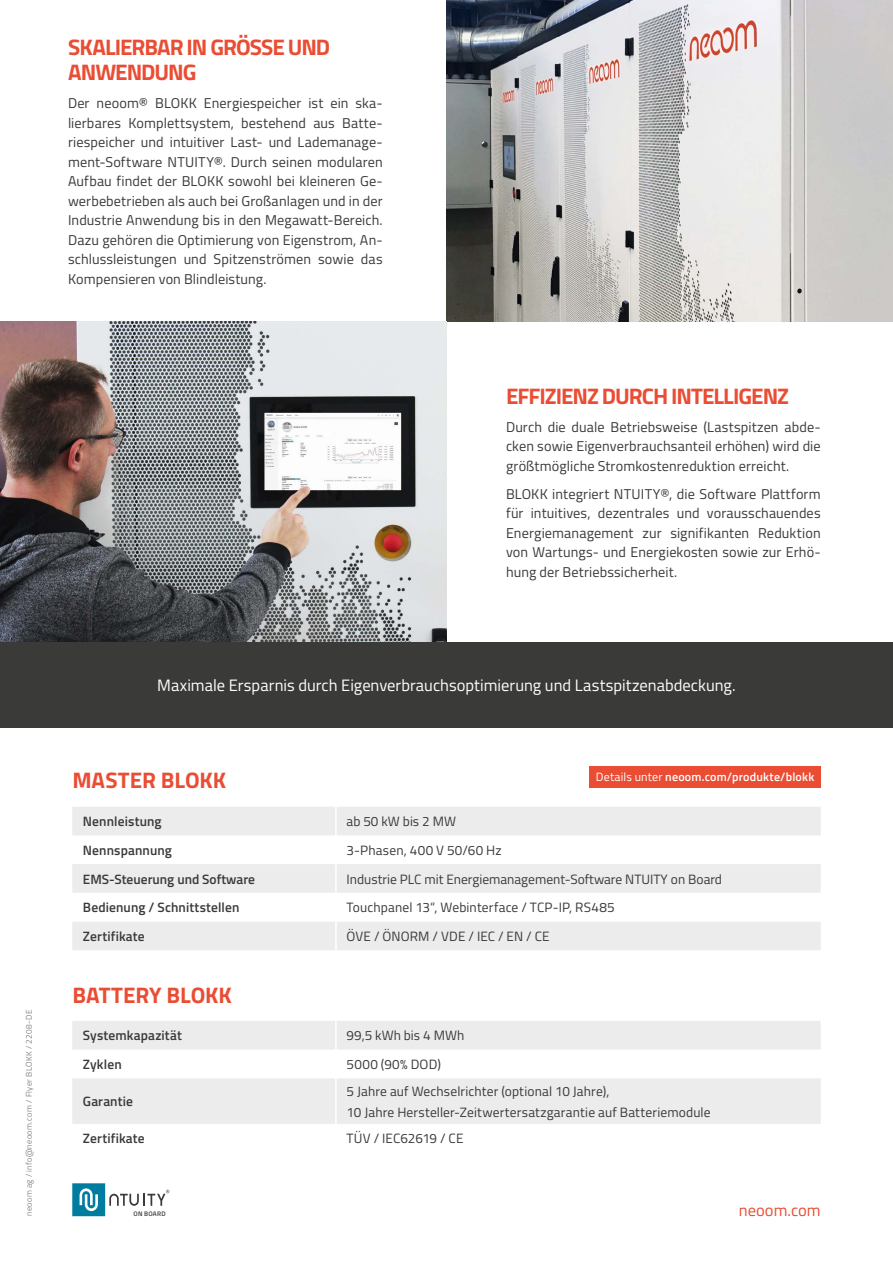
<style>
.page{position:relative;width:893px;height:1263px;background:#fff}
.page>*{position:absolute;margin:0;border:0;box-sizing:border-box;transform-origin:0 0}
.t1{font:700 22.5px/25.5px "Titillium";letter-spacing:-.045em;color:#ea4d33}
.t2{font:700 22.5px "Titillium";letter-spacing:-.005em;color:#ea4d33}
.t3{font:700 22.5px "Titillium";color:#ea4d33}
.t4{font:16.5px "Titillium";color:#fff}
.t5{font:16.5px "Titillium";color:#ea4d33}
.t6{font:14.25px/19.5px "Titillium";letter-spacing:.005em;color:#3a3a39;text-align:justify}
.t7{font:13.5px/21px "Titillium";letter-spacing:.01em;color:#3a3a39}
.t8{font:600 13.5px "Titillium";letter-spacing:.01em;color:#3a3a39}
.t9{font:600 12px "Titillium";letter-spacing:.015em;color:#fff}
.t10{font:300 8.25px "Titillium";letter-spacing:.045em;color:#6e6e6e}
.t11{font:600 6.6px "Titillium";letter-spacing:.035em;color:#3a3a39}
.s1{font-weight:400}
</style>
<div class="page">
<img style="left:446px;top:0;width:447px;height:322px">
<img style="left:0;top:322px;width:446px;height:320px">
<svg style="left:72px;top:1183px;width:97px;height:33px"></svg>
<div style="left:0;top:642px;width:893px;height:85px;background:#3a3a39"></div>
<div style="left:72px;top:1021px;width:749px;height:28px;background:#ececec"></div>
<div style="left:72px;top:1078px;width:749px;height:46px;background:#ececec"></div>
<hr style="left:335px;top:1021px;width:2px;height:28px;background:#fff">
<hr style="left:335px;top:1078px;width:2px;height:46px;background:#fff">
<svg style="left:72px;top:807px;width:749px;height:143px;fill:#ececec"></svg>
<svg style="left:72px;top:864px;width:749px;height:57px"></svg>
<hr style="left:335px;top:807px;width:2px;height:28px;background:#fff">
<hr style="left:335px;top:835px;width:2px;height:29px;background:#fff">
<hr style="left:335px;top:864px;width:2px;height:29px;background:#fff">
<hr style="left:335px;top:893px;width:2px;height:28px;background:#fff">
<hr style="left:335px;top:921px;width:2px;height:29px;background:#fff">
<div style="left:589px;top:766px;width:232px;height:21px;background:#ea4d33"></div>
<h1 class="t1" style="left:68px;top:33px;width:264px">SKALIERBAR IN GRÖSSE UND<br>ANWENDUNG</h1>
<p class="t6" style="left:68px;top:93px;width:316px">Der neoom® BLOKK Energiespeicher ist ein ska&shy;lierbares Komplettsystem, bestehend aus Batte&shy;riespeicher und intuitiver Last- und Lademanage&shy;ment-Software NTUITY®. Durch seinen modularen Aufbau findet der BLOKK sowohl bei kleineren Ge&shy;werbebetrieben als auch bei Großanlagen und in der Industrie Anwendung bis in den Megawatt-Bereich.<br>Dazu gehören die Optimierung von Eigenstrom, An&shy;schlussleistungen und Spitzenströmen sowie das Kompensieren von Blindleistung.</p>
<p class="t10" style="left:23px;top:1216px;width:208px;rotate:-90deg">neoom ag / info@neoom.com / Flyer BLOKK / 2208-DE</p>
<h1 class="t1" style="left:506px;top:382px;width:285px">EFFIZIENZ DURCH INTELLIGENZ</h1>
<p class="t6" style="left:506px;top:416px;width:316px">Durch die duale Betriebsweise (Lastspitzen abde&shy;cken sowie Eigenverbrauchsanteil erhöhen) wird die größtmögliche Stromkostenreduktion erreicht.</p>
<p class="t6" style="left:506px;top:483px;width:316px">BLOKK integriert NTUITY®, die Software Plattform für intuitives, dezentrales und vorausschauendes Energiemanagement zur signifikanten Reduktion von Wartungs- und Energiekosten sowie zur Erhö&shy;hung der Betriebssicherheit.</p>
<p class="t4" style="left:157px;top:673px;width:580px">Maximale Ersparnis durch Eigenverbrauchsoptimierung und Lastspitzenabdeckung.</p>
<h1 class="t3" style="left:72px;top:762px;width:155px">MASTER BLOKK</h1>
<p class="t9" style="left:596px;top:768px;width:220px"><span class="s1">Details unter</span> neoom.com/produkte/blokk</p>
<p class="t8" style="left:83px;top:811px;width:80px">Nennleistung</p>
<p class="t7" style="left:347px;top:810px;width:111px">ab 50 kW bis 2 MW</p>
<p class="t8" style="left:83px;top:840px;width:91px">Nennspannung</p>
<p class="t7" style="left:347px;top:839px;width:157px">3-Phasen, 400 V 50/60 Hz</p>
<p class="t8" style="left:83px;top:869px;width:174px">EMS-Steuerung und Software</p>
<p class="t7" style="left:347px;top:868px;width:377px">Industrie PLC mit Energiemanagement-Software NTUITY on Board</p>
<p class="t8" style="left:83px;top:897px;width:158px">Bedienung / Schnittstellen</p>
<p class="t7" style="left:347px;top:896px;width:270px">Touchpanel 13“, Webinterface / TCP-IP, RS485</p>
<p class="t8" style="left:83px;top:926px;width:63px">Zertifikate</p>
<p class="t7" style="left:347px;top:925px;width:205px">ÖVE / ÖNORM / VDE / IEC / EN / CE</p>
<h1 class="t2" style="left:72px;top:977px;width:161px">BATTERY BLOKK</h1>
<p class="t8" style="left:83px;top:1025px;width:100px">Systemkapazität</p>
<p class="t7" style="left:347px;top:1024px;width:119px">99,5 kWh bis 4 MWh</p>
<p class="t8" style="left:83px;top:1054px;width:40px">Zyklen</p>
<p class="t7" style="left:347px;top:1053px;width:96px">5000 (90% DOD)</p>
<p class="t8" style="left:83px;top:1091px;width:52px">Garantie</p>
<p class="t7" style="left:347px;top:1080px;width:365px">5 Jahre auf Wechselrichter (optional 10 Jahre),<br>10 Jahre Hersteller-Zeitwertersatzgarantie auf Batteriemodule</p>
<p class="t8" style="left:83px;top:1128px;width:63px">Zertifikate</p>
<p class="t7" style="left:347px;top:1127px;width:118px">TÜV / IEC62619 / CE</p>
<p class="t11" style="left:134px;top:1209px;width:33px">ON BOARD</p>
<p class="t5" style="left:739px;top:1198px;width:83px">neoom.com</p>
</div>
